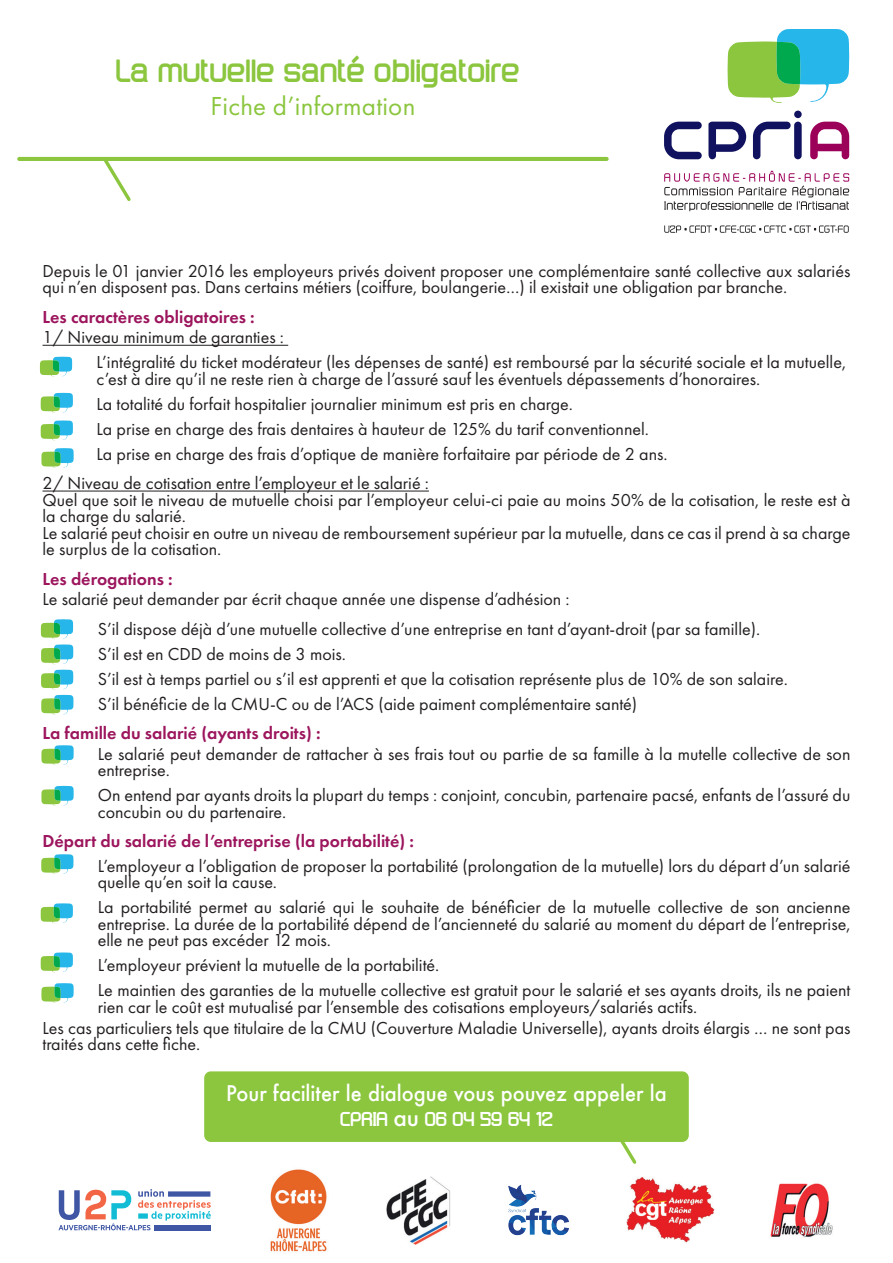
<style>
.page{position:relative;width:893px;height:1263px;background:#fff}
.page>*{position:absolute;margin:0;border:0;box-sizing:border-box;transform-origin:0 0}
.t1{font:700 36px "Distilla";letter-spacing:.01em;color:#8bc63e}
.t2{font:27px "Futura PT";letter-spacing:.01em;color:#8bc63e}
.t3{font:700 22.5px "Distilla";color:#fff}
.t4{font:500 21px "Futura";color:#fff;scale:.95 1}
.t5{font:18px/16.5px "Futura PT";color:#231f20}
.t6{font:600 18px "Futura PT";color:#9c155d}
.s1{font-family:"Futura";font-weight:500}
</style>
<div class="page">
<div style="left:794px;top:111px;width:8px;height:7px;background:#11125f;border-radius:50%"></div>
<svg style="left:664px;top:122px;width:38px;height:37px"></svg>
<svg style="left:708px;top:122px;width:38px;height:37px"></svg>
<svg style="left:753px;top:122px;width:38px;height:37px"></svg>
<div style="left:794px;top:122px;width:8px;height:37px;background:#11125f;border-radius:4px"></div>
<svg style="left:810px;top:122px;width:39px;height:37px"></svg>
<svg style="left:728px;top:30px;width:121px;height:73px"></svg>
<svg style="left:664px;top:225px;width:185px;height:8px"></svg>
<svg style="left:664px;top:170px;width:185px;height:41px"></svg>
<hr style="left:19px;top:157px;width:588px;height:4px;background:#8bc63e">
<svg style="left:101px;top:156px;width:33px;height:45px"></svg>
<svg style="left:59px;top:1189px;width:152px;height:41px"></svg>
<img style="left:770px;top:1183px;width:63px;height:55px">
<img style="left:626px;top:1177px;width:88px;height:66px">
<img style="left:508px;top:1185px;width:61px;height:51px">
<img style="left:386px;top:1177px;width:65px;height:67px">
<img style="left:270px;top:1169px;width:57px;height:83px">
<div style="left:205px;top:1072px;width:483px;height:69px;background:#8bc63e;border-radius:6px"></div>
<div style="left:204px;top:1071px;width:485px;height:71px;border:1px solid #8bc63e;border-radius:6px"></div>
<svg style="left:607px;top:1140px;width:32px;height:24px"></svg>
<hr style="left:43px;top:345px;width:245px;height:1px;background:#231f20">
<hr style="left:43px;top:491px;width:386px;height:1px;background:#231f20">
<svg style="left:41px;top:393px;width:32px;height:20px"></svg>
<svg style="left:40px;top:357px;width:32px;height:19px"></svg>
<svg style="left:41px;top:448px;width:33px;height:20px"></svg>
<svg style="left:41px;top:420px;width:32px;height:20px"></svg>
<svg style="left:41px;top:619px;width:32px;height:45px"></svg>
<svg style="left:41px;top:695px;width:32px;height:20px"></svg>
<svg style="left:41px;top:670px;width:32px;height:19px"></svg>
<svg style="left:41px;top:786px;width:33px;height:20px"></svg>
<svg style="left:41px;top:745px;width:33px;height:20px"></svg>
<svg style="left:41px;top:903px;width:32px;height:20px"></svg>
<svg style="left:41px;top:854px;width:32px;height:20px"></svg>
<svg style="left:41px;top:983px;width:33px;height:20px"></svg>
<svg style="left:41px;top:952px;width:32px;height:20px"></svg>
<h1 class="t1" style="left:116px;top:51px;width:405px">La mutuelle santé obligatoire</h1>
<h2 class="t2" style="left:210px;top:90px;width:206px">Fiche d’information</h2>
<p class="t5" style="left:43px;top:263px;width:809px">Depuis le 01 janvier 2016 les employeurs privés doivent proposer une complémentaire santé collective aux salariés qui n’en disposent pas. Dans certains métiers (coiffure, boulangerie…) il existait une obligation par branche.</p>
<p class="t6" style="left:43px;top:305px;width:214px">Les caractères obligatoires :</p>
<p class="t5" style="left:97px;top:325px;width:751px;line-height:25px;text-indent:-54px">1/ Niveau minimum de garanties :<br>L’intégralité du ticket modérateur (les dépenses de santé) est remboursé par la sécurité sociale et la mutuelle,</p>
<p class="t5" style="left:97px;top:366px;width:665px;line-height:25px">c’est à dire qu’il ne reste rien à charge de l’assuré sauf les éventuels dépassements d’honoraires.<br>La totalité du forfait hospitalier journalier minimum est pris en charge.<br>La prise en charge des frais dentaires à hauteur de 125% du tarif conventionnel.<br>La prise en charge des frais d’optique de manière forfaitaire par période de 2 ans.</p>
<p class="t5" style="left:43px;top:475px;width:809px">2/ Niveau de cotisation entre l’employeur et le salarié :<br>Quel que soit le niveau de mutuelle choisi par l’employeur celui-ci paie au moins 50% de la cotisation, le reste est à la charge du salarié.<br>Le salarié peut choisir en outre un niveau de remboursement supérieur par la mutuelle, dans ce cas il prend à sa charge le surplus de la cotisation.</p>
<p class="t6" style="left:43px;top:567px;width:132px">Les dérogations :</p>
<p class="t5" style="left:98px;top:585px;width:664px;line-height:29.2px;text-indent:-55px">Le salarié peut demander par écrit chaque année une dispense d’adhésion :<br>S’il dispose déjà d’une mutuelle collective d’une entreprise en tant d’ayant-droit (par sa famille).</p>
<p class="t5" style="left:98px;top:641px;width:691px;line-height:25px">S’il est en CDD de moins de 3 mois.<br>S’il est à temps partiel ou s’il est apprenti et que la cotisation représente plus de 10% de son salaire.<br>S’il bénéficie de la CMU-C ou de l’ACS (aide paiment complémentaire santé)</p>
<p class="t6" style="left:43px;top:721px;width:280px">La famille du salarié (ayants droits) :</p>
<p class="t5" style="left:98px;top:745px;width:754px">Le salarié peut demander de rattacher à ses frais tout ou partie de sa famille à la mutelle collective de son entreprise.</p>
<p class="t5" style="left:98px;top:787px;width:754px">On entend par ayants droits la plupart du temps : conjoint, concubin, partenaire pacsé, enfants de l’assuré du concubin ou du partenaire.</p>
<p class="t6" style="left:43px;top:829px;width:373px">Départ du salarié de l’entreprise (la portabilité) :</p>
<p class="t5" style="left:98px;top:857px;width:754px">L’employeur a l’obligation de proposer la portabilité (prolongation de la mutuelle) lors du départ d’un salarié quelle qu’en soit la cause.</p>
<p class="t5" style="left:98px;top:899px;width:754px;text-align:justify">La portabilité permet au salarié qui le souhaite de bénéficier de la mutuelle collective de son ancienne entreprise. La durée de la portabilité dépend de l’ancienneté du salarié au moment du départ de l’entreprise, elle ne peut pas excéder 12 mois.</p>
<p class="t5" style="left:98px;top:953px;width:754px;line-height:25px">L’employeur prévient la mutuelle de la portabilité.<br>Le maintien des garanties de la mutuelle collective est gratuit pour le salarié et ses ayants droits, ils ne paient</p>
<p class="t5" style="left:43px;top:996px;width:809px;line-height:20.7px;text-indent:55px">rien car le coût est mutualisé par l’ensemble des cotisations employeurs/salariés actifs.<br>Les cas particuliers tels que titulaire de la CMU (Couverture Maladie Universelle), ayants droits élargis … ne sont pas</p>
<p class="t5" style="left:43px;top:1036px;width:159px">traités dans cette fiche.</p>
<p class="t4" style="left:226px;top:1078px;width:465px">Pour faciliter le dialogue vous pouvez appeler la</p>
<p class="t3" style="left:340px;top:1106px;width:214px">CPRIA <span class="s1">au</span> 06 04 59 64 12</p>
</div>
